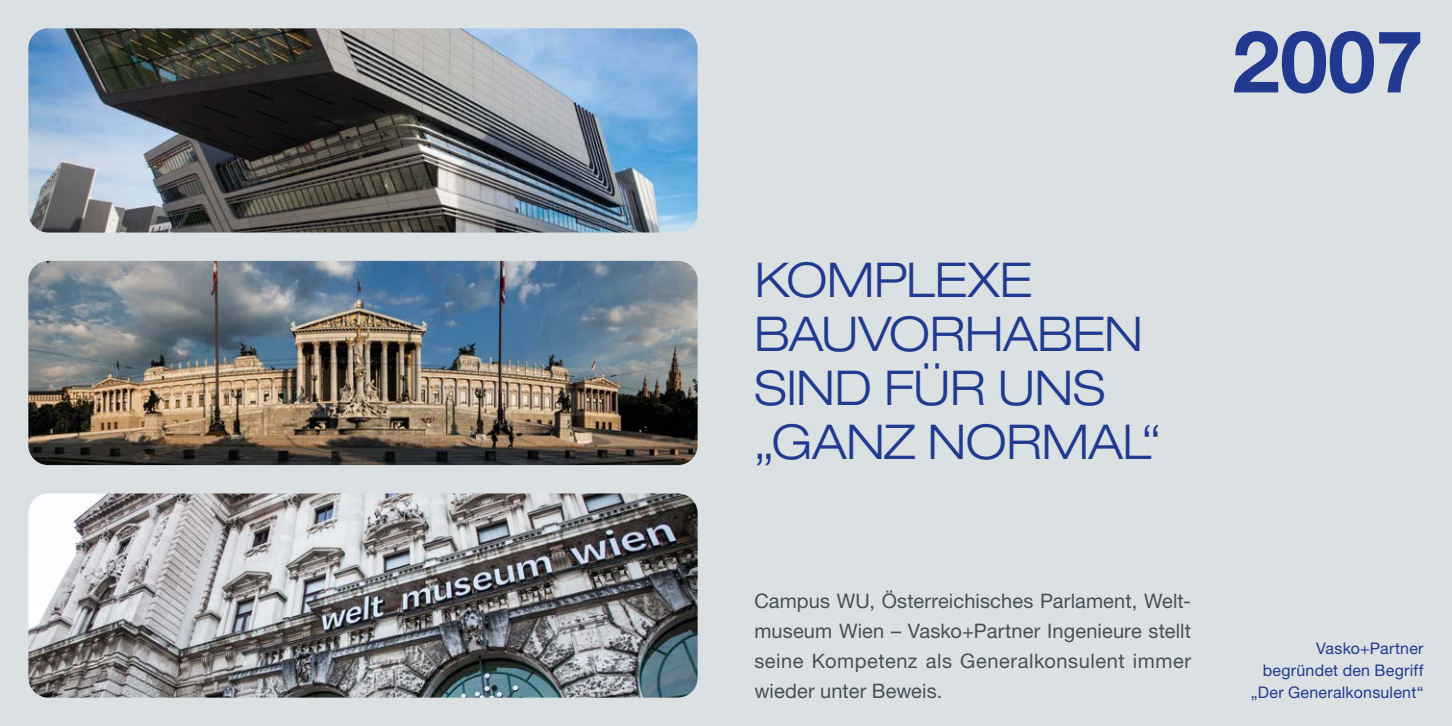
<style>
.page{position:relative;width:1452px;height:726px;background:#fff}
.page>*{position:absolute;margin:0;border:0;box-sizing:border-box;transform-origin:0 0}
.t1{font:700 86px "Helvetica Neue";color:#213a8f}
.t2{font:300 expanded 48px/54px "Helvetica Neue";letter-spacing:-.005em;color:#213a8f}
.t3{font:20px/30px "Helvetica Neue";letter-spacing:.025em;color:#455055;text-align:justify}
.t4{font:16px/22px "Helvetica Neue";letter-spacing:.015em;color:#213a8f;text-align:right}
</style>
<div class="page">
<div style="left:0;top:0;width:1451px;height:726px;background:#dbe0e3"></div>
<img style="left:28px;top:28px;width:669px;height:204px">
<img style="left:28px;top:261px;width:669px;height:204px">
<img style="left:28px;top:493px;width:669px;height:204px">
<h1 class="t1" style="left:1232px;top:-6px;width:193px">2007</h1>
<h2 class="t2" style="left:754px;top:252px;width:408px">KOMPLEXE<br>BAUVORHABEN<br>SIND FÜR UNS „GANZ NORMAL“</h2>
<p class="t3" style="left:754px;top:585px;width:438px">Campus WU, Österreichisches Parlament, Welt&shy;museum Wien – Vasko+Partner Ingenieure stellt seine Kompetenz als Generalkonsulent immer wieder unter Beweis.</p>
<p class="t4" style="left:1250px;top:636px;width:174px">Vasko+Partner begründet den Begriff „Der Generalkonsulent“</p>
</div>
